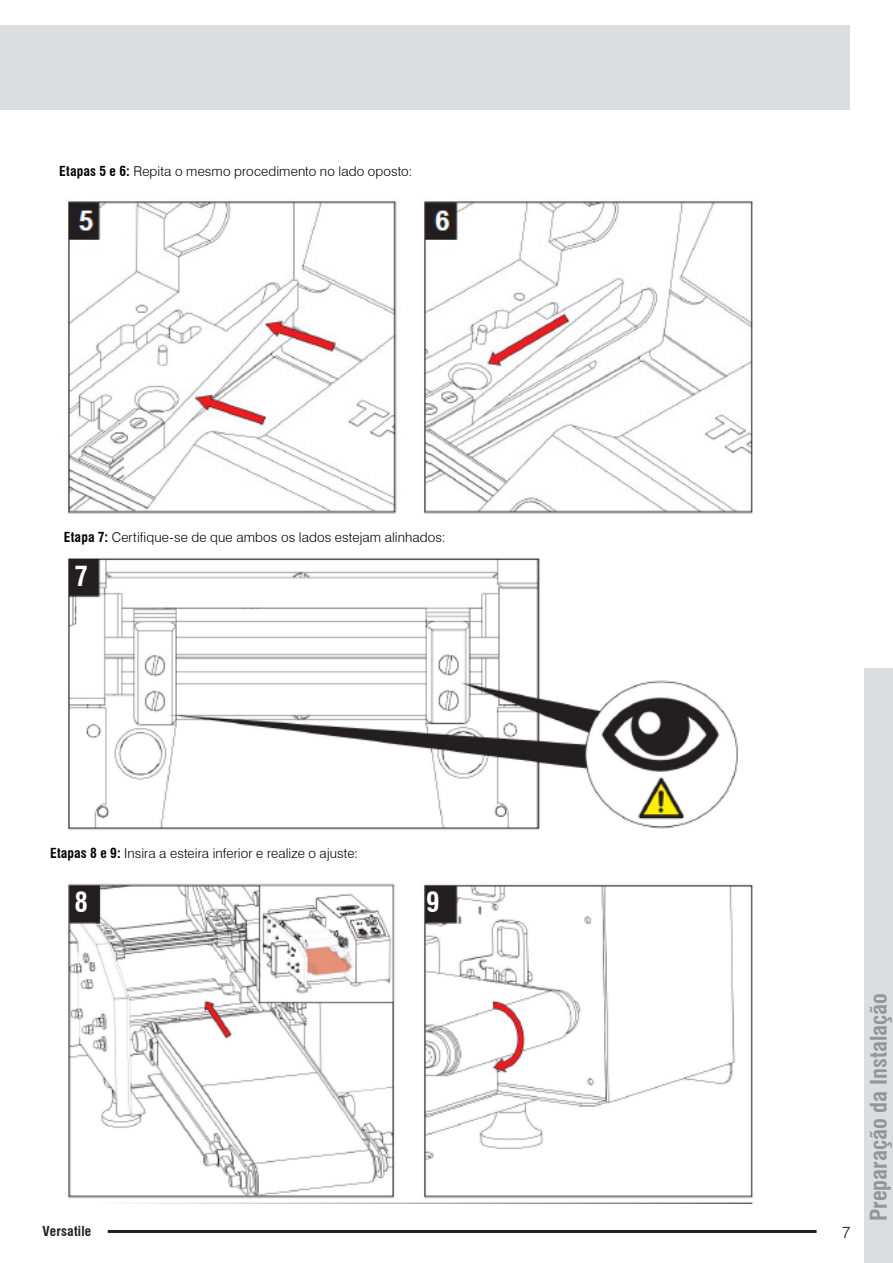
<style>
.page{position:relative;width:893px;height:1263px;background:#fff}
.page>*{position:absolute;margin:0;border:0;box-sizing:border-box;transform-origin:0 0}
.t1{font:700 condensed 27px "Swiss 721 BT";color:#fff}
.t2{font:700 condensed 22.5px "Swiss 721 BT";color:#939598}
.t3{font:300 16.5px "Swiss 721 BT";color:#231f20}
.Marcador_de_texto{font:300 13.5px "Swiss 721 BT";letter-spacing:.01em;color:#000}
.t4{font:700 condensed 13.5px "Swiss 721 BT";letter-spacing:.01em;color:#231f20}
.s1{font-weight:700;font-stretch:condensed}
</style>
<div class="page">
<div style="left:864px;top:668px;width:29px;height:595px;background:#dcdddf"></div>
<hr style="left:108px;top:1230px;width:708px;height:3px;background:#231f20">
<div style="left:0;top:26px;width:850px;height:84px;background:#dcdddf"></div>
<img style="left:68px;top:201px;width:685px;height:313px">
<img style="left:68px;top:558px;width:670px;height:272px">
<img style="left:68px;top:883px;width:685px;height:320px">
<p class="Marcador_de_texto" style="left:59px;top:163px;width:355px"><span class="s1">Etapas 5 e 6:</span> Repita o mesmo procedimento no lado oposto:</p>
<p class="Marcador_de_texto" style="left:64px;top:529px;width:383px"><span class="s1">Etapa 7:</span> Certifique-se de que ambos os lados estejam alinhados:</p>
<p class="t1" style="left:74px;top:560px;width:15px">7</p>
<p class="Marcador_de_texto" style="left:50px;top:845px;width:310px"><span class="s1">Etapas 8 e 9:</span> Insira a esteira inferior e realize o ajuste:</p>
<p class="t1" style="left:74px;top:886px;width:15px">8</p>
<p class="t1" style="left:426px;top:886px;width:15px">9</p>
<p class="t4" style="left:43px;top:1222px;width:50px">Versatile</p>
<p class="t3" style="left:842px;top:1222px;width:10px">7</p>
<h2 class="t2" style="left:865px;top:1221px;width:230px;rotate:-90deg">Preparação da Instalação</h2>
</div>
